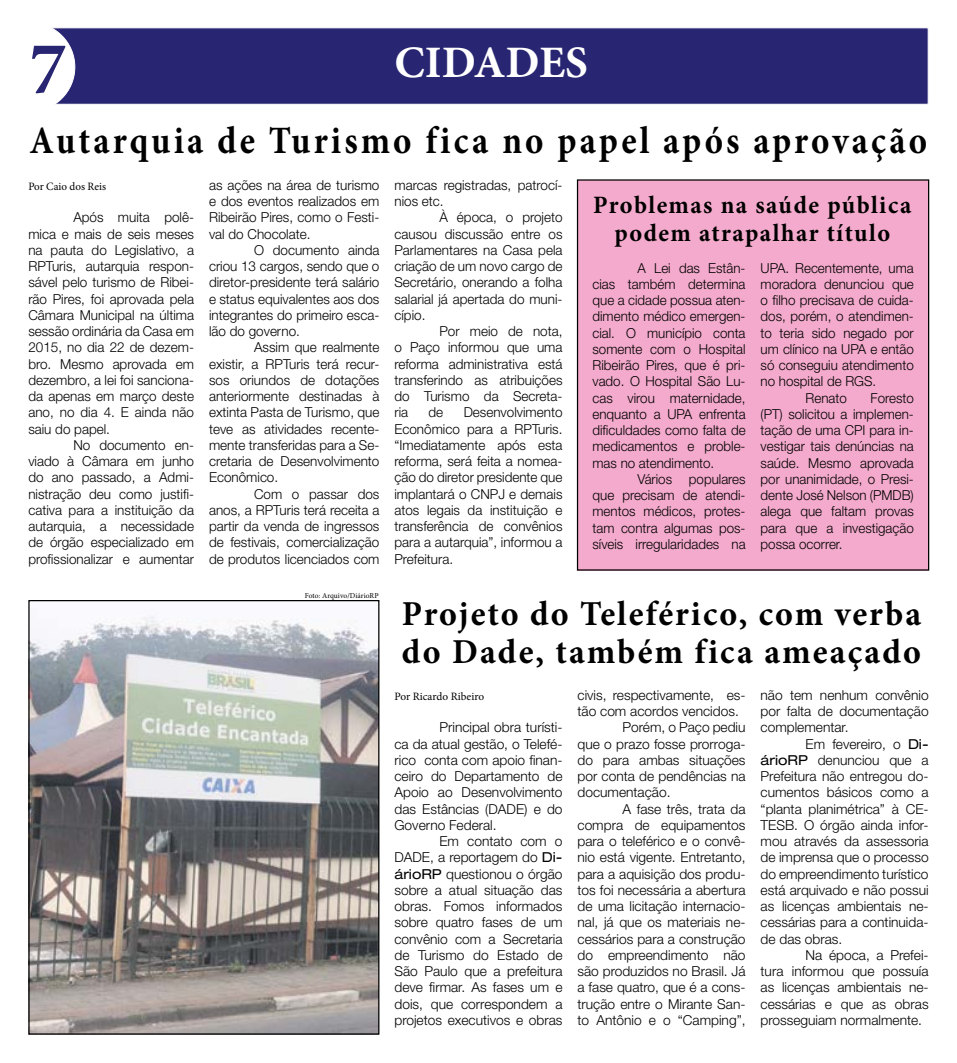
<style>
.page{position:relative;width:957px;height:1063px;background:#fff}
.page>*{position:absolute;margin:0;border:0;box-sizing:border-box;transform-origin:0 0}
.t1{font:700 75px "Minion Pro";color:#282572}
.t2{font:700 45px "Minion Pro";color:#fff}
.t3{font:700 38.75px "Minion Pro";letter-spacing:.09em;color:#000;scale:.9 1}
.t4{font:700 35px/37.5px "Minion Pro";letter-spacing:.06em;color:#000}
.t5{font:700 25px/27.5px "Minion Pro";letter-spacing:.06em;color:#000;text-align:center}
.t6{font:300 13.75px/16.2px "Helvetica Neue LT Std";color:#000;text-align:justify}
.t7{font:11.25px "Minion Pro";color:#000}
.t8{font:7.5px "Minion Pro";color:#000}
.s1{font-family:"Helvetica Neue";font-weight:400;font-stretch:expanded}
</style>
<div class="page">
<div style="left:75px;top:27px;width:854px;height:78px;background:#282572"></div>
<svg style="left:52px;top:27px;width:23px;height:78px"></svg>
<img style="left:30px;top:616px;width:347px;height:417px">
<div style="left:28px;top:600px;width:351px;height:435px;border:1px solid #000"></div>
<div style="left:577px;top:180px;width:351px;height:390px;background:#f4aacc"></div>
<div style="left:577px;top:179px;width:352px;height:392px;border:1px solid #000"></div>
<h1 class="t1" style="left:29px;top:16px;width:39px">7</h1>
<h2 class="t2" style="left:394px;top:31px;width:195px">CIDADES</h2>
<h3 class="t3" style="left:30px;top:113px;width:998px">Autarquia de Turismo fica no papel após aprovação</h3>
<p class="t7" style="left:28px;top:179px;width:79px">Por Caio dos Reis</p>
<p class="t6" style="left:28px;top:209px;width:167px;text-indent:45px">Após muita polê&shy;mica e mais de seis meses na pauta do Legislativo, a RPTuris, autarquia respon&shy;sável pelo turismo de Ribei&shy;rão Pires, foi aprovada pela Câmara Municipal na última sessão ordinária da Casa em 2015, no dia 22 de dezem&shy;bro. Mesmo aprovada em dezembro, a lei foi sanciona&shy;da apenas em março deste ano, no dia 4. E ainda não saiu do papel.</p>
<p class="t6" style="left:28px;top:437px;width:167px;text-indent:45px">No documento en&shy;viado à Câmara em junho do ano passado, a Admi&shy;nistração deu como justifi&shy;cativa para a instituição da autarquia, a necessidade de órgão especializado em profissionalizar e aumentar</p>
<p class="t6" style="left:209px;top:177px;width:172px">as ações na área de turismo e dos eventos realizados em Ribeirão Pires, como o Festi&shy;val do Chocolate.</p>
<p class="t6" style="left:209px;top:242px;width:172px;text-indent:45px">O documento ainda criou 13 cargos, sendo que o diretor-presidente terá salário e status equivalentes aos dos integrantes do primeiro esca&shy;lão do governo.</p>
<p class="t6" style="left:209px;top:339px;width:172px;text-indent:45px">Assim que realmente existir, a RPTuris terá recur&shy;sos oriundos de dotações anteriormente destinadas à extinta Pasta de Turismo, que teve as atividades recente&shy;mente transferidas para a Se&shy;cretaria de Desenvolvimento Econômico.</p>
<p class="t6" style="left:209px;top:485px;width:172px;text-indent:45px">Com o passar dos anos, a RPTuris terá receita a partir da venda de ingressos de festivais, comercialização de produtos licenciados com</p>
<p class="t6" style="left:394px;top:177px;width:170px">marcas registradas, patrocí&shy;nios etc.</p>
<p class="t6" style="left:394px;top:209px;width:170px;text-indent:45px">À época, o projeto causou discussão entre os Parlamentares na Casa pela criação de um novo cargo de Secretário, onerando a folha salarial já apertada do muni&shy;cípio.</p>
<p class="t6" style="left:394px;top:323px;width:170px;text-indent:45px">Por meio de nota, o Paço informou que uma reforma administrativa está transferindo as atribuições do Turismo da Secreta&shy;ria</p>
<h3 class="t5" style="left:593px;top:191px;width:320px">Problemas na saúde pública podem atrapalhar título</h3>
<p class="t6" style="left:592px;top:259px;width:155px;text-indent:45px">A Lei das Estân&shy;cias também determina que a cidade possua aten&shy;dimento médico emergen&shy;cial. O município conta somente com o Hospital Ribeirão Pires, que é pri&shy;vado. O Hospital São Lu&shy;cas virou maternidade, enquanto a UPA enfrenta dificuldades como falta de medicamentos e proble&shy;mas no atendimento.</p>
<p class="t6" style="left:592px;top:471px;width:155px;text-indent:45px">Vários populares que precisam de atendi&shy;mentos médicos, protes&shy;tam contra algumas pos&shy;síveis irregularidades na</p>
<p class="t6" style="left:760px;top:259px;width:155px">UPA. Recentemente, uma</p>
<p class="t6" style="left:760px;top:276px;width:155px">moradora denunciou que</p>
<p class="t6" style="left:760px;top:292px;width:155px">o filho precisava de cuida-</p>
<p class="t6" style="left:760px;top:308px;width:155px">dos, porém, o atendimen-</p>
<p class="t6" style="left:760px;top:324px;width:155px">to teria sido negado por</p>
<p class="t6" style="left:760px;top:341px;width:155px">um clínico na UPA e então</p>
<p class="t6" style="left:760px;top:357px;width:155px">só conseguiu atendimento</p>
<p class="t6" style="left:760px;top:373px;width:117px">no hospital de RGS.</p>
<p class="t6" style="left:805px;top:389px;width:43px">Renato</p>
<p class="t6" style="left:760px;top:389px;width:155px;text-indent:110px">Foresto (PT) solicitou a implemen&shy;tação de uma CPI para in&shy;vestigar tais denúncias na saúde. Mesmo aprovada por unanimidade, o Presi&shy;dente José Nelson (PMDB) alega que faltam provas para que a investigação possa ocorrer.</p>
<p class="t6" style="left:394px;top:404px;width:170px;text-indent:69px">Desenvolvimento Econômico para a RPTuris. “Imediatamente após esta reforma, será feita a nomea&shy;ção do diretor presidente que implantará o CNPJ e demais atos legais da instituição e transferência de convênios para a autarquia”, informou a Prefeitura.</p>
<h3 class="t4" style="left:402px;top:595px;width:521px">Projeto do Teleférico, com verba do Dade, também fica ameaçado</h3>
<p class="t7" style="left:394px;top:689px;width:91px">Por Ricardo Ribeiro</p>
<p class="t6" style="left:394px;top:719px;width:170px;text-indent:45px">Principal obra turísti&shy;ca da atual gestão, o Telefé&shy;rico conta com apoio finan&shy;ceiro do Departamento de Apoio ao Desenvolvimento das Estâncias (DADE) e do Governo Federal.</p>
<p class="t6" style="left:394px;top:833px;width:170px;text-indent:45px">Em contato com o DADE, a reportagem do <span class="s1">Di&shy;árioRP</span> questionou o órgão sobre a atual situação das obras. Fomos informados sobre quatro fases de um convênio com a Secretaria de Turismo do Estado de São Paulo que a prefeitura deve firmar. As fases um e dois, que correspondem a projetos executivos e obras</p>
<p class="t6" style="left:428px;top:404px;width:16px">de</p>
<p class="t8" style="left:305px;top:590px;width:75px">Foto: Arquivo/DiárioRP</p>
<p class="t6" style="left:760px;top:687px;width:170px">não tem nenhum convênio por falta de documentação complementar.</p>
<p class="t6" style="left:760px;top:735px;width:170px;text-indent:45px">Em fevereiro, o <span class="s1">Di&shy;árioRP</span> denunciou que a Prefeitura não entregou do&shy;cumentos básicos como a “planta planimétrica” à CE-TESB. O órgão ainda infor&shy;mou através da assessoria de imprensa que o processo do empreendimento turístico está arquivado e não possui as licenças ambientais ne&shy;cessárias para a continuida&shy;de das obras.</p>
<p class="t6" style="left:760px;top:947px;width:170px;text-indent:45px">Na época, a Prefei&shy;tura informou que possuía as licenças ambientais ne&shy;cessárias e que as obras prosseguiam normalmente.</p>
<p class="t6" style="left:577px;top:687px;width:169px">civis, respectivamente, es-</p>
<p class="t6" style="left:577px;top:703px;width:163px">tão com acordos vencidos.</p>
<p class="t6" style="left:622px;top:719px;width:124px">Porém, o Paço pediu</p>
<p class="t6" style="left:577px;top:735px;width:169px">que o prazo fosse prorroga-</p>
<p class="t6" style="left:577px;top:752px;width:169px">do para ambas situações</p>
<p class="t6" style="left:577px;top:768px;width:169px">por conta de pendências na</p>
<p class="t6" style="left:577px;top:784px;width:94px">documentação.</p>
<p class="t6" style="left:622px;top:800px;width:124px">A fase três, trata da</p>
<p class="t6" style="left:577px;top:817px;width:170px">compra de equipamentos</p>
<p class="t6" style="left:577px;top:833px;width:170px">para o teleférico e o convê-</p>
<p class="t6" style="left:577px;top:849px;width:169px">nio está vigente. Entretanto,</p>
<p class="t6" style="left:577px;top:865px;width:170px">para a aquisição dos produ-</p>
<p class="t6" style="left:577px;top:882px;width:170px">tos foi necessária a abertura</p>
<p class="t6" style="left:577px;top:898px;width:169px">de uma licitação internacio-</p>
<p class="t6" style="left:577px;top:914px;width:169px">nal, já que os materiais ne-</p>
<p class="t6" style="left:577px;top:930px;width:170px">cessários para a construção</p>
<p class="t6" style="left:577px;top:947px;width:169px">do empreendimento não</p>
<p class="t6" style="left:577px;top:963px;width:170px">são produzidos no Brasil. Já</p>
<p class="t6" style="left:577px;top:979px;width:170px">a fase quatro, que é a cons-</p>
<p class="t6" style="left:577px;top:995px;width:169px">trução entre o Mirante San-</p>
<p class="t6" style="left:577px;top:1012px;width:169px">to Antônio e o “Camping”,</p>
</div>
